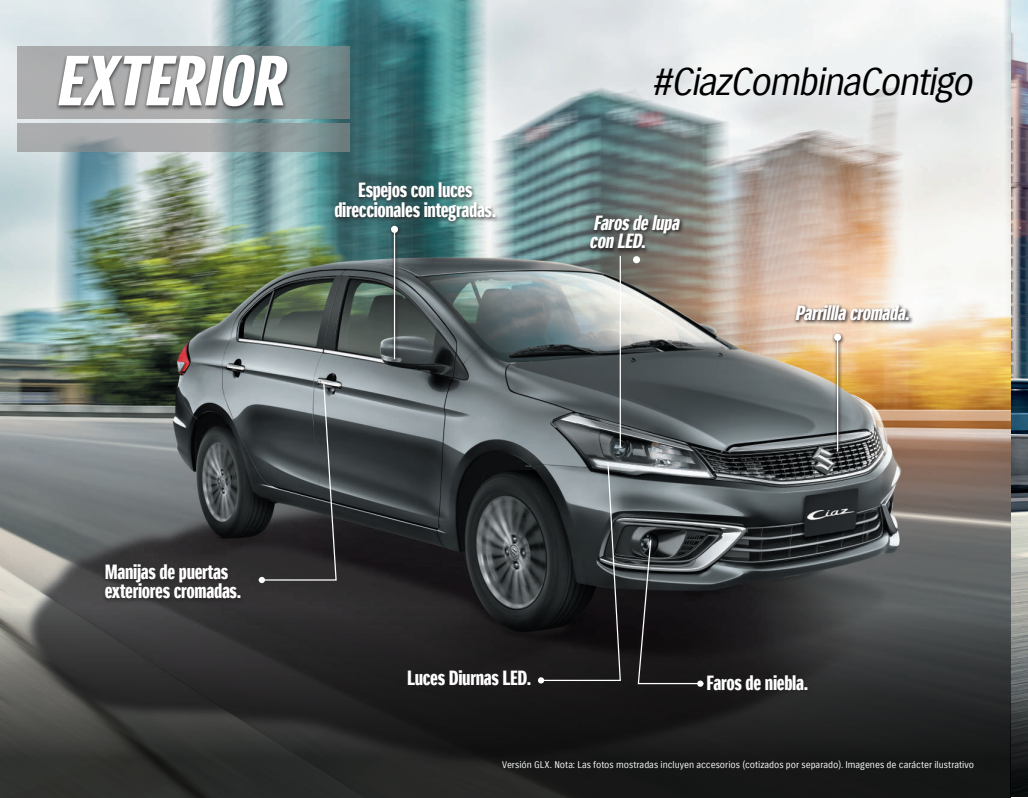
<style>
.page{position:relative;width:1028px;height:798px;background:#fff}
.page>*{position:absolute;margin:0;border:0;box-sizing:border-box;transform-origin:0 0}
.t1{font:italic 68.75px "Suzuki PRO Headline";color:#fff}
.t2{font:italic 37.5px "Suzuki PRO Regular";color:#000}
.t3{font:20px/19.6px "Suzuki PRO Headline";letter-spacing:-.02em;color:#fff;text-align:center}
.t4{font:italic 20px/18.8px "Suzuki PRO Headline";color:#fff}
.t5{font:9.38px "Suzuki PRO Regular";letter-spacing:-.005em;color:#fff}
.s1{font-style:normal}
</style>
<div class="page">
<img style="left:1010px;top:0;width:18px;height:690px">
<img style="left:1px;top:0;width:1009px;height:608px">
<div style="left:587px;top:213px;width:97px;height:40px;background:#231f20;opacity:.8"></div>
<svg style="left:257px;top:382px;width:80px;height:199px;background:#46494c"></svg>
<div style="left:259px;top:576px;width:6px;height:7px;background:#fff;border-radius:50%"></div>
<div style="left:793px;top:303px;width:120px;height:21px;background:#231f20;opacity:.8"></div>
<svg style="left:18px;top:46px;width:332px;height:72px;background:#949e9f"></svg>
<svg style="left:18px;top:123px;width:332px;height:29px;background:#989fa1"></svg>
<div style="left:55px;top:52px;width:236px;height:60px;background:#231f20;opacity:.8"></div>
<hr style="left:619px;top:256px;width:2px;height:191px;background:#fff">
<div style="left:633px;top:256px;width:7px;height:7px;background:#fff;border-radius:50%"></div>
<div style="left:331px;top:181px;width:168px;height:44px;background:#231f20;opacity:.8"></div>
<div style="left:388px;top:223px;width:15px;height:141px;background:#231f20;opacity:.8"></div>
<hr style="left:394px;top:229px;width:1px;height:130px;background:#fff">
<div style="left:391px;top:226px;width:7px;height:7px;background:#fff;border-radius:50%"></div>
<div style="left:102px;top:562px;width:142px;height:41px;background:#302e2f"></div>
<div style="left:831px;top:331px;width:14px;height:125px;background:#231f20;opacity:.8"></div>
<hr style="left:837px;top:337px;width:1px;height:114px;background:#fff">
<div style="left:834px;top:333px;width:7px;height:7px;background:#fff;border-radius:50%"></div>
<svg style="left:0;top:608px;width:1010px;height:189px;background:#292929"></svg>
<svg style="left:1010px;top:690px;width:18px;height:106px;background:#252929"></svg>
<svg style="left:538px;top:461px;width:83px;height:222px;background:#353739"></svg>
<div style="left:404px;top:668px;width:130px;height:22px;background:#231f20"></div>
<div style="left:634px;top:538px;width:73px;height:153px;background:#231f20;opacity:.8"></div>
<svg style="left:637px;top:538px;width:67px;height:148px;background:#2c2d2e"></svg>
<div style="left:703px;top:673px;width:108px;height:21px;background:#231f20"></div>
<h1 class="t1" style="left:55px;top:39px;width:245px">EXTERIOR</h1>
<p class="t3" style="left:334px;top:180px;width:163px">Espejos con luces direccionales integradas.</p>
<h2 class="t2" style="left:650px;top:59px;width:332px">#CiazCombinaContigo</h2>
<p class="t4" style="left:589px;top:213px;width:96px">Farosdelupa conLED<span class="s1">.</span></p>
<p class="t4" style="left:794px;top:303px;width:120px">Parrilllacromada.</p>
<p class="t3" style="left:105px;top:561px;width:138px;text-align:left">Manijas de puertas exteriores cromadas.</p>
<p class="t3" style="left:407px;top:668px;width:126px">Luces Diurnas LED.</p>
<p class="t3" style="left:706px;top:672px;width:103px">Faros de niebla.</p>
<p class="t5" style="left:502px;top:758px;width:473px">Versión GLX. Nota: Las fotos mostradas incluyen accesorios (cotizados por separado). Imagenes de carácter ilustrativo</p>
</div>
